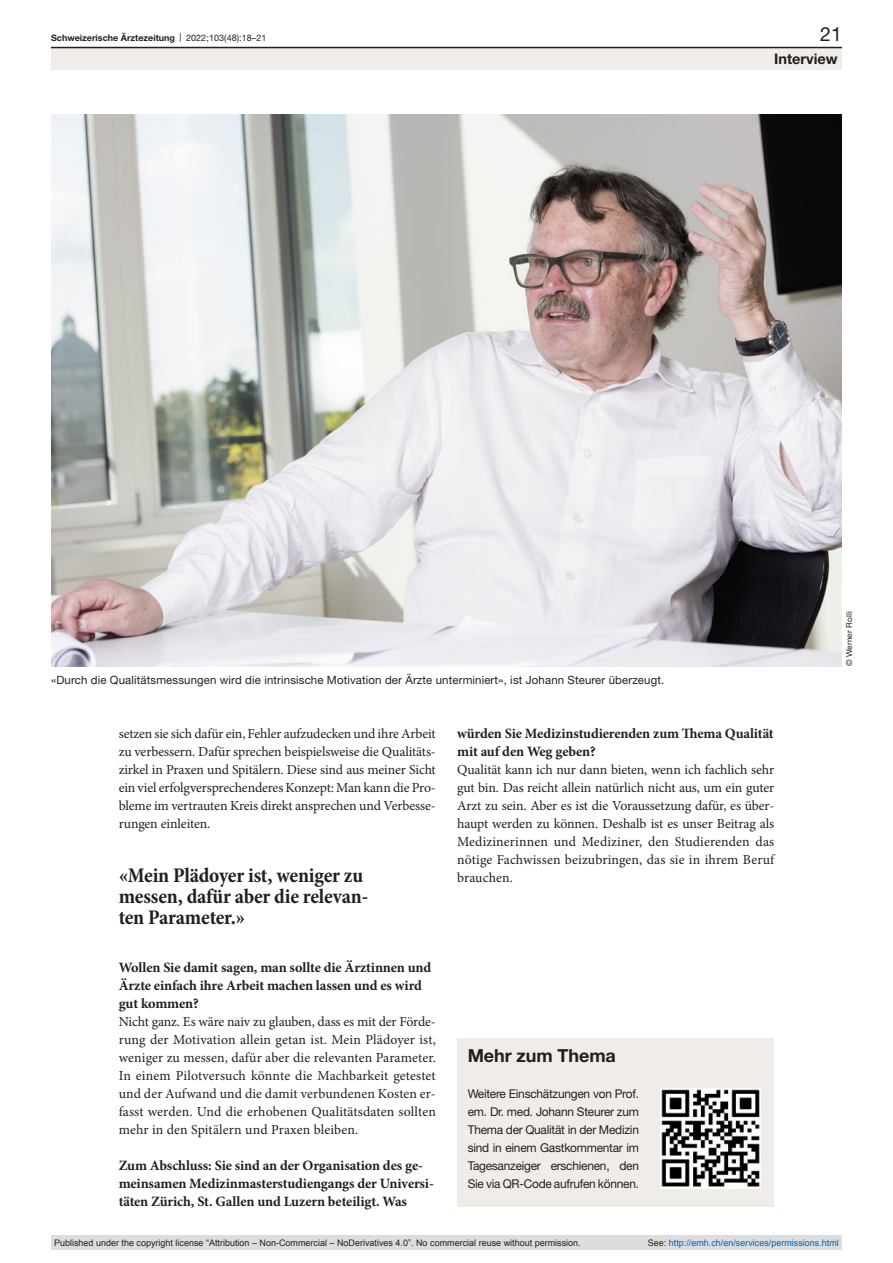
<style>
.page{position:relative;width:893px;height:1263px;background:#fff}
.page>*{position:absolute;margin:0;border:0;box-sizing:border-box;transform-origin:0 0}
.quote{font:700 condensed 21px/21px "Minion Pro";letter-spacing:-.01em;color:#231f20}
.t1{font:19.5px "Helvetica Neue LT Pro";color:#231f20}
.box-head1{font:700 18px "Helvetica Neue LT Pro";letter-spacing:-.005em;color:#231f20}
.t2{font:700 14.55px "Helvetica Neue LT Pro";color:#231f20}
.interview-question{font:700 14.25px/18px "Minion Pro";letter-spacing:-.01em;color:#231f20}
.interview-answer{font:13.8px/18px "Minion Pro";letter-spacing:.005em;color:#231f20;text-align:justify}
.box-paragraph{font:12.15px/18px "Helvetica Neue LT Pro";letter-spacing:-.02em;color:#231f20;text-align:justify}
.figure-caption{font:11.4px "Helvetica Neue LT Pro";letter-spacing:.01em;color:#231f20}
.t3{font:9px "Arial";color:#231f20}
.t4{font:9px "Arial";color:#0066b3}
.t5{font:700 9px "Helvetica Neue LT Pro";color:#231f20}
.credits{font:8.25px "Helvetica Neue LT Pro";letter-spacing:.01em;color:#231f20}
.s1{font-weight:400}
.s2{color:#231f20}
</style>
<div class="page">
<div style="left:457px;top:1038px;width:317px;height:168px;background:#f0ece7"></div>
<img style="left:51px;top:115px;width:791px;height:551px">
<img style="left:660px;top:1088px;width:100px;height:100px">
<div style="left:51px;top:48px;width:791px;height:22px;background:#f0ece7"></div>
<hr style="left:51px;top:47px;width:791px;height:1px;background:#231f20">
<div style="left:51px;top:1235px;width:791px;height:15px;background:#dcdddf"></div>
<p class="t5" style="left:51px;top:32px;width:217px">Schweizerische Ärztezeitung <span class="s1">| 2022;103(48):18–21</span></p>
<h2 class="t1" style="left:820px;top:22px;width:23px">21</h2>
<p class="t2" style="left:774px;top:49px;width:65px">Interview</p>
<p class="figure-caption" style="left:51px;top:673px;width:615px">«Durch die Qualitätsmessungen wird die intrinsische Motivation der Ärzte unterminiert», ist Johann Steurer überzeugt.</p>
<p class="interview-answer" style="left:119px;top:725px;width:319px">setzen sie sich dafür ein, Fehler aufzudecken und ihre Arbeit zu verbessern. Dafür sprechen beispielsweise die Qualitäts&shy;zirkel in Praxen und Spitälern. Diese sind aus meiner Sicht ein viel erfolgversprechenderes Konzept: Man kann die Pro&shy;bleme im vertrauten Kreis direkt ansprechen und Verbesse&shy;rungen einleiten.</p>
<p class="quote" style="left:119px;top:866px;width:251px">«Mein Plädoyer ist, weniger zu messen, dafür aber die relevan&shy;ten Parameter.»</p>
<p class="interview-question" style="left:119px;top:958px;width:314px">Wollen Sie damit sagen, man sollte die Ärztinnen und<br>Ärzte einfach ihre Arbeit machen lassen und es wird gut kommen?</p>
<p class="interview-answer" style="left:119px;top:1013px;width:319px">Nicht ganz. Es wäre naiv zu glauben, dass es mit der Förde&shy;rung der Motivation allein getan ist. Mein Plädoyer ist, weniger zu messen, dafür aber die relevanten Parameter.<br>In einem Pilotversuch könnte die Machbarkeit getestet und der Aufwand und die damit verbundenen Kosten er&shy;fasst werden. Und die erhobenen Qualitätsdaten sollten mehr in den Spitälern und Praxen bleiben.</p>
<p class="interview-question" style="left:119px;top:1156px;width:317px">Zum Abschluss: Sie sind an der Organisation des ge&shy;meinsamen Medizinmasterstudiengangs der Universi&shy;täten Zürich, St. Gallen und Luzern beteiligt. Was</p>
<p class="interview-question" style="left:457px;top:724px;width:318px">würden Sie Medizinstudierenden zum Thema Qualität mit auf den Weg geben?</p>
<p class="interview-answer" style="left:457px;top:761px;width:319px">Qualität kann ich nur dann bieten, wenn ich fachlich sehr gut bin. Das reicht allein natürlich nicht aus, um ein guter Arzt zu sein. Aber es ist die Voraussetzung dafür, es über&shy;haupt werden zu können. Deshalb ist es unser Beitrag als Medizinerinnen und Mediziner, den Studierenden das nötige Fachwissen beizubringen, das sie in ihrem Beruf brauchen.</p>
<p class="box-head1" style="left:468px;top:1044px;width:150px">Mehr zum Thema</p>
<p class="box-paragraph" style="left:468px;top:1084px;width:173px">Weitere Einschätzungen von Prof. em. Dr. med. Johann Steurer zum Thema der Qualität in der Medizin sind in einem Gastkommentar im Tagesanzeiger erschienen, den Sie via QR-Code aufrufen können.</p>
<p class="credits" style="left:844px;top:666px;width:56px;rotate:-90deg">© Werner Rolli</p>
<p class="t3" style="left:54px;top:1237px;width:528px">Published under the copyright license “Attribution – Non-Commercial – NoDerivatives 4.0”. No commercial reuse without permission.</p>
<p class="t4" style="left:648px;top:1237px;width:193px"><span class="s2">See:</span> http://emh.ch/en/services/permissions.html</p>
</div>
